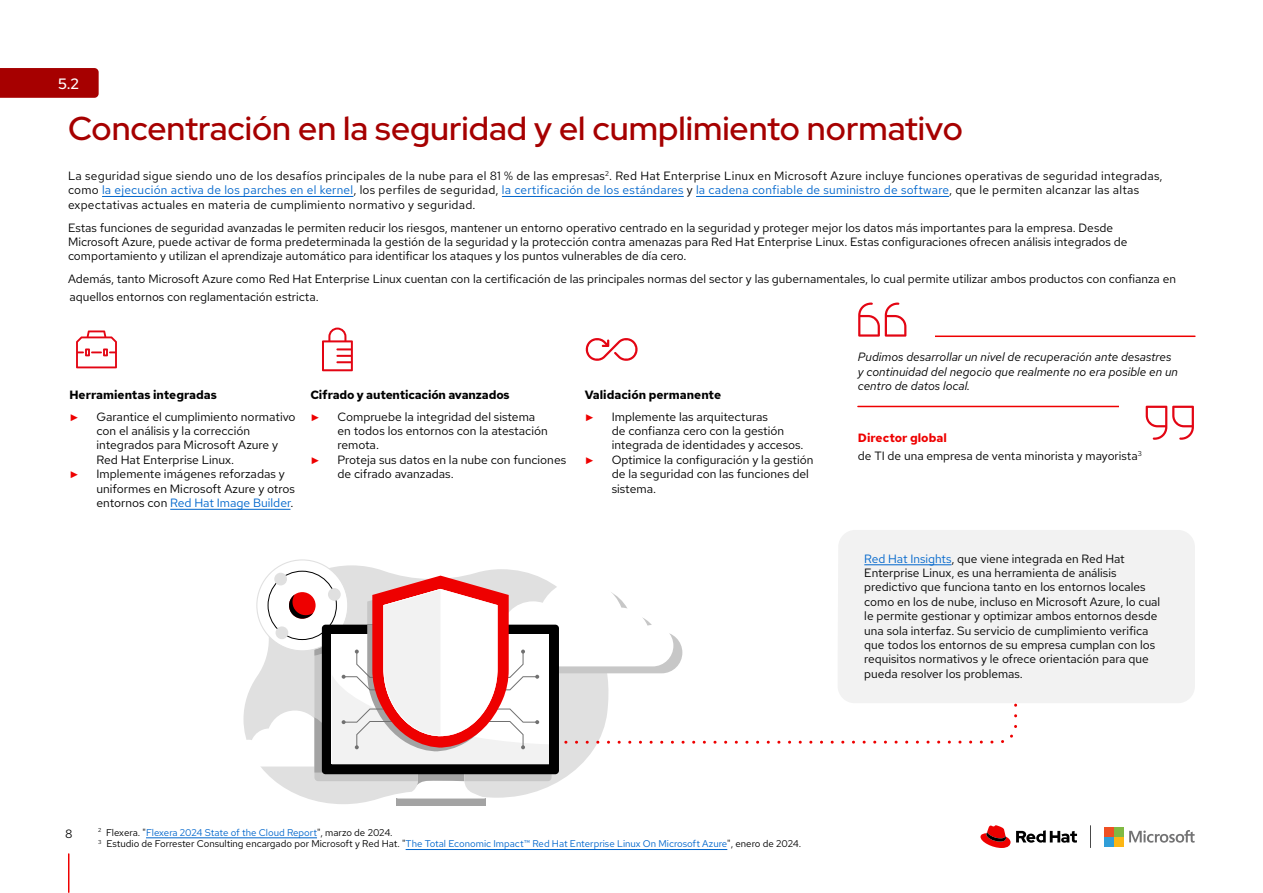
<style>
.page{position:relative;width:1263px;height:893px;background:#fff}
.page>*{position:absolute;margin:0;border:0;box-sizing:border-box;transform-origin:0 0}
.t1{font:500 33px "Red Hat Display";color:#a60000}
.t2{font:500 15px "Red Hat Display";color:#fff}
.t3{font:12px/14.4px "Red Hat Text";color:#000}
.t4{font:12px/14.4px "Red Hat Text";letter-spacing:.02em;color:#000}
.t5{font:italic 12px/14.4px "Red Hat Text";color:#000}
.t6{font:700 12px "Red Hat Text";letter-spacing:-.005em;color:#000}
.t7{font:9.75px/11.7px "Red Hat Text";color:#000}
.t8{font:9.75px "Arial";color:#e00}
.s1{color:#06c}
.s2{font-weight:700;color:#e00}
</style>
<div class="page">
<svg style="left:267px;top:565px;width:269px;height:239px"></svg>
<div style="left:838px;top:530px;width:357px;height:173px;background:#f2f2f2"></div>
<div style="left:397px;top:798px;width:89px;height:8px;background:#a3a3a3"></div>
<div style="left:257px;top:560px;width:91px;height:91px;background:#fff;border-radius:50%"></div>
<div style="left:274px;top:573px;width:13px;height:12px;background:#e0e0e0;border-radius:50%"></div>
<svg style="left:243px;top:576px;width:775px;height:222px"></svg>
<svg style="left:1090px;top:825px;width:1px;height:23px"></svg>
<svg style="left:980px;top:825px;width:30px;height:23px"></svg>
<svg style="left:1016px;top:830px;width:61px;height:13px"></svg>
<svg style="left:1129px;top:830px;width:65px;height:13px"></svg>
<div style="left:1104px;top:827px;width:9px;height:9px;background:#ef5024"></div>
<div style="left:1114px;top:827px;width:9px;height:9px;background:#80b942"></div>
<div style="left:1104px;top:837px;width:9px;height:9px;background:#309ed8"></div>
<div style="left:1114px;top:837px;width:9px;height:9px;background:#fcb614"></div>
<hr style="left:68px;top:854px;width:1px;height:38px;background:#e00">
<hr style="left:102px;top:196px;width:251px;height:1px;background:#06c">
<hr style="left:502px;top:196px;width:182px;height:1px;background:#06c">
<hr style="left:696px;top:196px;width:253px;height:1px;background:#06c">
<svg style="left:76px;top:330px;width:41px;height:38px"></svg>
<svg style="left:322px;top:328px;width:31px;height:43px"></svg>
<svg style="left:585px;top:338px;width:53px;height:23px"></svg>
<hr style="left:170px;top:509px;width:120px;height:1px;background:#06c">
<hr style="left:864px;top:564px;width:87px;height:1px;background:#06c">
<hr style="left:858px;top:406px;width:337px;height:1px;background:#e00">
<hr style="left:858px;top:336px;width:337px;height:1px;background:#e00">
<div style="left:1119px;top:402px;width:85px;height:41px;background:#fff"></div>
<svg style="left:1146px;top:406px;width:48px;height:34px"></svg>
<div style="left:851px;top:299px;width:83px;height:41px;background:#fff"></div>
<svg style="left:858px;top:302px;width:48px;height:35px"></svg>
<div style="left:0;top:68px;width:99px;height:30px;background:#a60000"></div>
<hr style="left:146px;top:837px;width:171px;height:1px;background:#06c">
<hr style="left:406px;top:849px;width:321px;height:1px;background:#06c">
<p class="t2" style="left:58px;top:74px;width:22px">5.2</p>
<h1 class="t1" style="left:68px;top:107px;width:896px">Concentración en la seguridad y el cumplimiento normativo</h1>
<p class="t4" style="left:68px;top:168px;width:1096px">La seguridad sigue siendo uno de los desafíos principales de la nube para el 81 % de las empresas<sup>2</sup>. Red Hat Enterprise Linux en Microsoft Azure incluye funciones operativas de seguridad integradas, como <span class="s1">la ejecución activa de los parches en el kernel</span>, los perfiles de seguridad, <span class="s1">la certificación de los estándares</span> y <span class="s1">la cadena confiable de suministro de software</span>, que le permiten alcanzar las altas expectativas actuales en materia de cumplimiento normativo y seguridad.</p>
<p class="t3" style="left:68px;top:220px;width:1061px">Estas funciones de seguridad avanzadas le permiten reducir los riesgos, mantener un entorno operativo centrado en la seguridad y proteger mejor los datos más importantes para la empresa. Desde<br>Microsoft Azure, puede activar de forma predeterminada la gestión de la seguridad y la protección contra amenazas para Red Hat Enterprise Linux. Estas configuraciones ofrecen análisis integrados de comportamiento y utilizan el aprendizaje automático para identificar los ataques y los puntos vulnerables de día cero.</p>
<p class="t3" style="left:68px;top:270px;width:1109px;line-height:17.4px">Además, tanto Microsoft Azure como Red Hat Enterprise Linux cuentan con la certificación de las principales normas del sector y las gubernamentales, lo cual permite utilizar ambos productos con confianza en aquellos entornos con reglamentación estricta.</p>
<p class="t6" style="left:69px;top:386px;width:149px">Herramientas integradas</p>
<p class="t6" style="left:310px;top:386px;width:201px">Cifrado y autenticación avanzados</p>
<p class="t6" style="left:585px;top:386px;width:138px">Validación permanente</p>
<p class="t8" style="left:69px;top:411px;width:11px">►</p>
<p class="t3" style="left:96px;top:409px;width:201px">Garantice el cumplimiento normativo con el análisis y la corrección integrados para Microsoft Azure y<br>Red Hat Enterprise Linux.</p>
<p class="t8" style="left:69px;top:468px;width:11px">►</p>
<p class="t3" style="left:96px;top:467px;width:200px">Implemente imágenes reforzadas y uniformes en Microsoft Azure y otros entornos con <span class="s1">Red Hat Image Builder</span>.</p>
<p class="t8" style="left:310px;top:411px;width:11px">►</p>
<p class="t3" style="left:337px;top:409px;width:212px">Compruebe la integridad del sistema en todos los entornos con la atestación remota.</p>
<p class="t8" style="left:310px;top:454px;width:11px">►</p>
<p class="t3" style="left:337px;top:452px;width:230px">Proteja sus datos en la nube con funciones de cifrado avanzadas.</p>
<p class="t8" style="left:585px;top:411px;width:11px">►</p>
<p class="t3" style="left:612px;top:409px;width:193px">Implemente las arquitecturas<br>de confianza cero con la gestión integrada de identidades y accesos.</p>
<p class="t8" style="left:585px;top:454px;width:11px">►</p>
<p class="t3" style="left:612px;top:452px;width:203px">Optimice la configuración y la gestión de la seguridad con las funciones del sistema.</p>
<p class="t5" style="left:858px;top:350px;width:322px">Pudimos desarrollar un nivel de recuperación ante desastres y continuidad del negocio que realmente no era posible en un centro de datos local.</p>
<p class="t3" style="left:858px;top:428px;width:285px;line-height:18.6px"><span class="s2">Director global<br></span>de TI de una empresa de venta minorista y mayorista<sup>3</sup></p>
<p class="t3" style="left:864px;top:551px;width:297px"><span class="s1">Red Hat Insights</span>, que viene integrada en Red Hat Enterprise Linux, es una herramienta de análisis predictivo que funciona tanto en los entornos locales como en los de nube, incluso en Microsoft Azure, lo cual le permite gestionar y optimizar ambos entornos desde una sola interfaz. Su servicio de cumplimiento verifica que todos los entornos de su empresa cumplan con los requisitos normativos y le ofrece orientación para que pueda resolver los problemas.</p>
<p class="t3" style="left:65px;top:826px;width:9px">8</p>
<p class="t7" style="left:98px;top:826px;width:705px"><sup>2</sup> Flexera. "<span class="s1">Flexera 2024 State of the Cloud Report</span>", marzo de 2024.<br><sup>3</sup> Estudio de Forrester Consulting encargado por Microsoft y Red Hat. "<span class="s1">The Total Economic Impact™ Red Hat Enterprise Linux On Microsoft Azure</span>", enero de 2024.</p>
</div>
